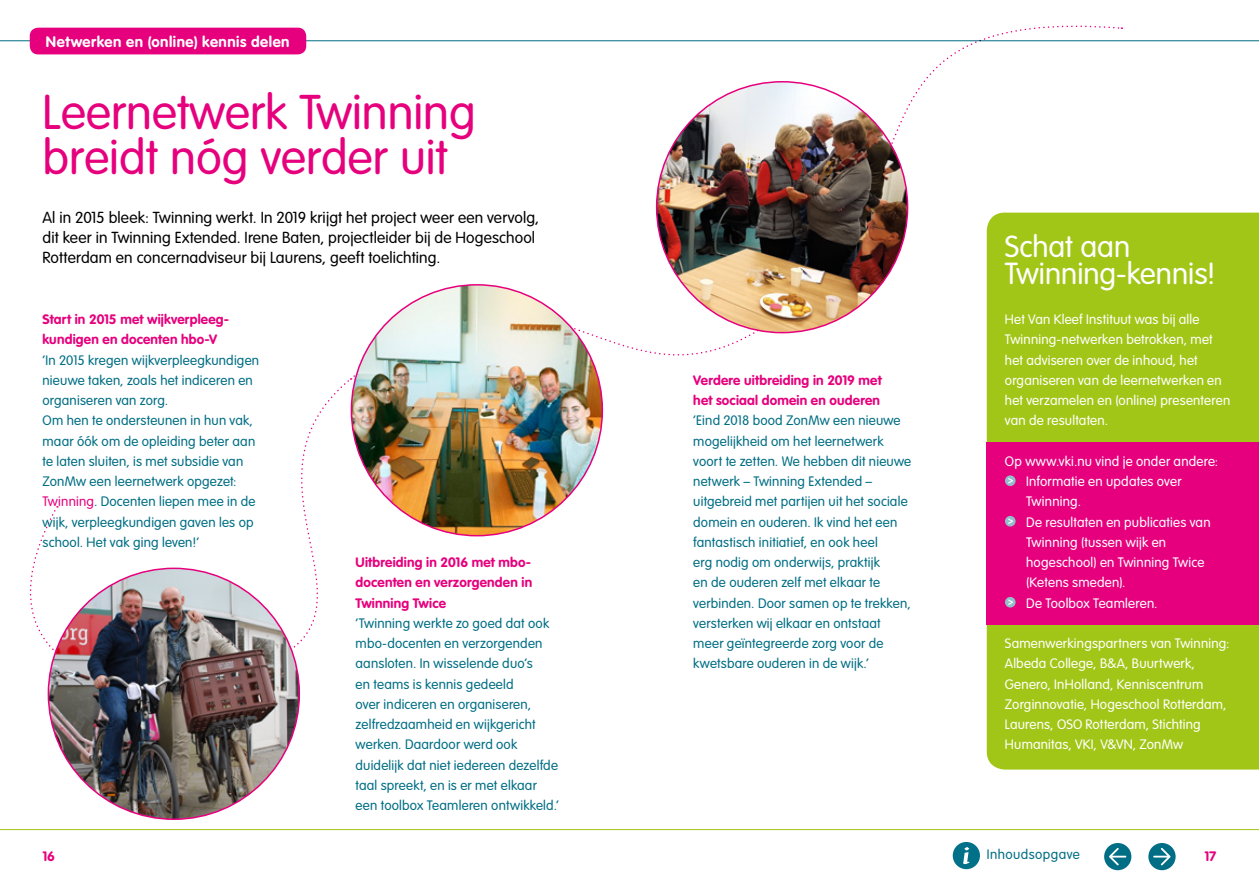
<style>
.page{position:relative;width:1259px;height:893px;background:#fff}
.page>*{position:absolute;margin:0;border:0;box-sizing:border-box;transform-origin:0 0}
.t1{font:300 48px/45px "VAG Rounded Std";color:#e6007d}
.t2{font:300 30px/27px "VAG Rounded Std";color:#fff}
.t3{font:300 15.75px/20.2px "VAG Rounded Std";letter-spacing:.01em;color:#000}
.t4{font:700 15px "VAG Rounded Std";letter-spacing:.035em;color:#fff}
.t5{font:300 13.5px/20.2px "VAG Rounded Std";letter-spacing:.015em;color:#006e84}
.t6{font:300 13.5px/20.2px "VAG Rounded Std";letter-spacing:.015em;color:#fff}
.t7{font:700 13.5px/20.2px "VAG Rounded Std";letter-spacing:.015em;color:#e6007d}
.t8{font:300 13.5px "VAG Rounded Std";letter-spacing:.035em;color:#006e84}
.s1{color:#e6007d}
</style>
<div class="page">
<hr style="left:0;top:829px;width:1259px;height:1px;background:#a2c617">
<hr style="left:0;top:40px;width:1259px;height:1px;background:#006e84">
<div style="left:1148px;top:843px;width:27px;height:27px;background:#006e84;border-radius:50%"></div>
<svg style="left:1153px;top:848px;width:17px;height:17px"></svg>
<div style="left:1104px;top:843px;width:27px;height:27px;background:#006e84;border-radius:50%"></div>
<svg style="left:1109px;top:848px;width:17px;height:17px"></svg>
<div style="left:952px;top:842px;width:28px;height:27px;background:#007188;border-radius:50%"></div>
<svg style="left:963px;top:847px;width:6px;height:17px"></svg>
<div style="left:30px;top:28px;width:276px;height:26px;background:#e6007d;border-radius:9px"></div>
<div style="left:986px;top:213px;width:273px;height:557px;background:#a2c617"></div>
<div style="left:986px;top:442px;width:273px;height:183px;background:#e6007d"></div>
<div style="left:1005px;top:475px;width:10px;height:11px;background:#91c0cc;border-radius:50%"></div>
<svg style="left:1008px;top:478px;width:5px;height:5px"></svg>
<div style="left:1005px;top:516px;width:10px;height:11px;background:#91c0cc;border-radius:50%"></div>
<svg style="left:1008px;top:519px;width:5px;height:5px"></svg>
<div style="left:1005px;top:597px;width:10px;height:11px;background:#91c0cc;border-radius:50%"></div>
<svg style="left:1008px;top:600px;width:5px;height:5px"></svg>
<svg style="left:267px;top:378px;width:122px;height:285px"></svg>
<svg style="left:352px;top:208px;width:442px;height:244px"></svg>
<svg style="left:795px;top:25px;width:325px;height:278px"></svg>
<svg style="left:29px;top:506px;width:238px;height:180px"></svg>
<img style="left:48px;top:568px;width:251px;height:251px;border-radius:125px">
<img style="left:351px;top:285px;width:251px;height:251px;border-radius:125px">
<img style="left:656px;top:82px;width:251px;height:251px;border-radius:125px">
<p class="t4" style="left:46px;top:33px;width:245px">Netwerken en (online) kennis delen</p>
<h1 class="t1" style="left:43px;top:92px;width:435px">Leernetwerk Twinning breidt nóg verder uit</h1>
<p class="t3" style="left:43px;top:208px;width:498px">Al in 2015 bleek: Twinning werkt. In 2019 krijgt het project weer een vervolg, dit keer in Twinning Extended. Irene Baten, projectleider bij de Hogeschool<br>Rotterdam en concernadviseur bij Laurens, geeft toelichting.</p>
<p class="t7" style="left:43px;top:310px;width:188px">Start in 2015 met wijkverpleeg&shy;kundigen en docenten hbo-V</p>
<p class="t5" style="left:43px;top:350px;width:218px">‘In 2015 kregen wijkverpleegkundigen nieuwe taken, zoals het indiceren en organiseren van zorg.<br>Om hen te ondersteunen in hun vak, maar óók om de opleiding beter aan te laten sluiten, is met subsidie van ZonMw een leernetwerk opgezet:<br><span class="s1">Twinning</span>. Docenten liepen mee in de wijk, verpleegkundigen gaven les op school. Het vak ging leven!’</p>
<p class="t7" style="left:355px;top:553px;width:178px;text-align:justify">Uitbreiding in 2016 met mbo&shy;docenten en verzorgenden in Twinning Twice</p>
<p class="t5" style="left:355px;top:613px;width:205px">‘Twinning werkte zo goed dat ook mbo-docenten en verzorgenden aansloten. In wisselende duo’s<br>en teams is kennis gedeeld<br>over indiceren en organiseren, zelfredzaamheid en wijkgericht werken. Daardoor werd ook duidelijk dat niet iedereen dezelfde taal spreekt, en is er met elkaar een toolbox Teamleren ontwikkeld.’</p>
<p class="t7" style="left:693px;top:370px;width:190px">Verdere uitbreiding in 2019 met het sociaal domein en ouderen</p>
<p class="t5" style="left:693px;top:411px;width:219px">‘Eind 2018 bood ZonMw een nieuwe mogelijkheid om het leernetwerk voort te zetten. We hebben dit nieuwe netwerk – Twinning Extended – uitgebreid met partijen uit het sociale domein en ouderen. Ik vind het een fantastisch initiatief, en ook heel<br>erg nodig om onderwijs, praktijk<br>en de ouderen zelf met elkaar te verbinden. Door samen op te trekken, versterken wij elkaar en ontstaat meer geïntegreerde zorg voor de kwetsbare ouderen in de wijk.’</p>
<h2 class="t2" style="left:1005px;top:234px;width:212px">Schat aan<br>Twinning-kennis!</h2>
<p class="t6" style="left:1005px;top:310px;width:227px">Het Van Kleef Instituut was bij alle Twinning-netwerken betrokken, met het adviseren over de inhoud, het organiseren van de leernetwerken en het verzamelen en (online) presenteren van de resultaten.</p>
<p class="t6" style="left:1026px;top:451px;width:194px;text-indent:-21px">Op www.vki.nu vind je onder andere:<br>Informatie en updates over<br>Twinning.<br>De resultaten en publicaties van<br>Twinning (tussen wijk en hogeschool) en Twinning Twice (Ketens smeden).<br>De Toolbox Teamleren.</p>
<p class="t6" style="left:1005px;top:634px;width:226px">Samenwerkingspartners van Twinning:<br>Albeda College, B&amp;A, Buurtwerk, Genero, InHolland, Kenniscentrum Zorginnovatie, Hogeschool Rotterdam, Laurens, OSO Rotterdam, Stichting Humanitas, VKI, V&amp;VN, ZonMw</p>
<p class="t7" style="left:43px;top:846px;width:14px">16</p>
<p class="t8" style="left:986px;top:846px;width:95px">Inhoudsopgave</p>
<p class="t7" style="left:1204px;top:846px;width:14px">17</p>
</div>
